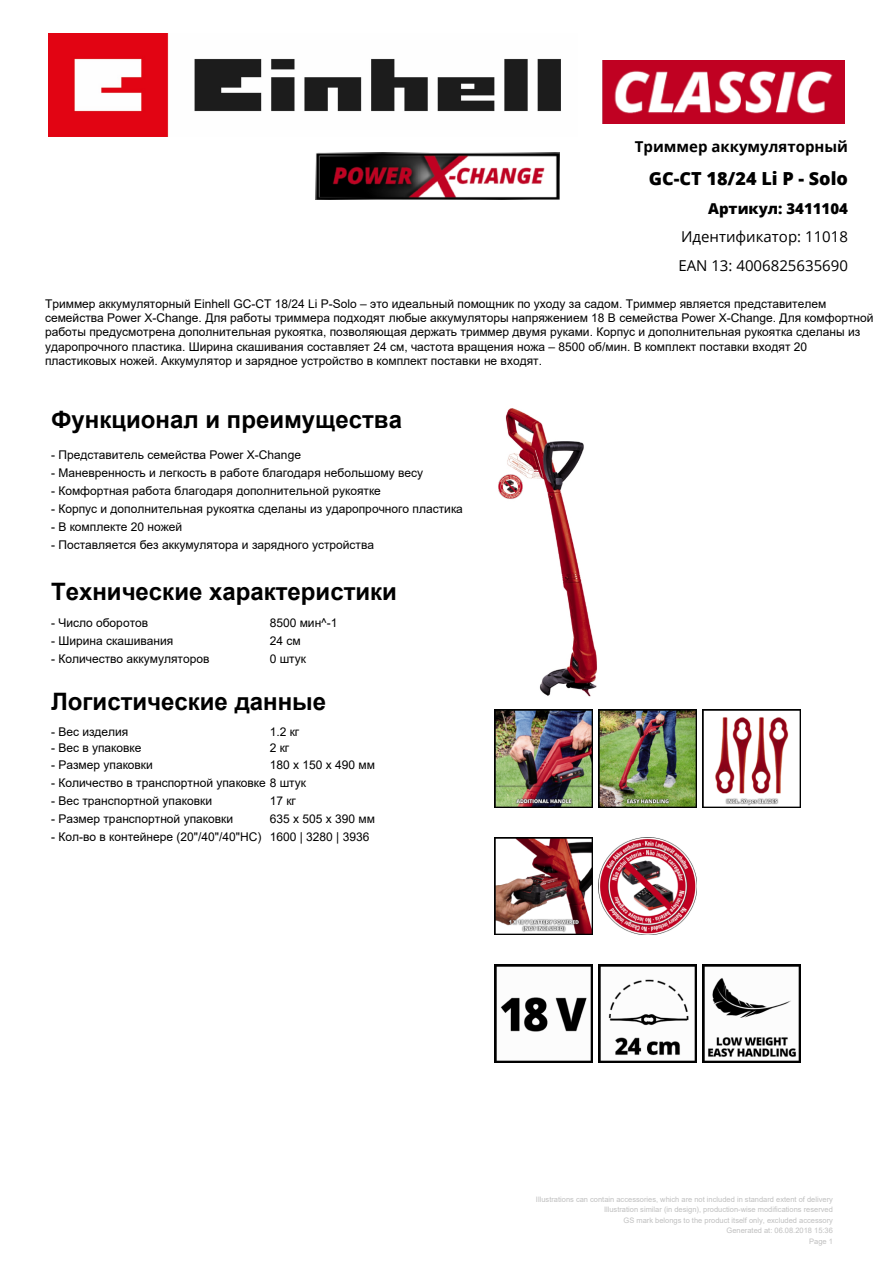
<style>
.page{position:relative;width:893px;height:1263px;background:#fff}
.page>*{position:absolute;margin:0;border:0;box-sizing:border-box;transform-origin:0 0}
.t1{font:700 24px "Arial";color:#000}
.t2{font:800 18px "Open Sans";color:#000}
.t3{font:15px/28.5px "Open Sans";color:#000}
.t4{font:700 15px "Open Sans";color:#000}
.t5{font:800 15px "Open Sans";color:#000}
.t6{font:12px/14.4px "Arial";color:#000}
.t7{font:7.5px/10.5px "Arial";color:#c0c0c0;text-align:right}
</style>
<div class="page">
<img style="left:602px;top:61px;width:242px;height:63px">
<img style="left:315px;top:152px;width:244px;height:48px">
<img style="left:498px;top:408px;width:100px;height:289px">
<img style="left:494px;top:710px;width:98px;height:97px">
<img style="left:598px;top:710px;width:98px;height:97px">
<img style="left:702px;top:710px;width:98px;height:97px">
<img style="left:494px;top:837px;width:98px;height:98px">
<img style="left:598px;top:837px;width:98px;height:98px">
<img style="left:494px;top:964px;width:98px;height:98px">
<img style="left:598px;top:964px;width:98px;height:98px">
<img style="left:702px;top:964px;width:98px;height:98px">
<img style="left:48px;top:33px;width:513px;height:104px">
<p class="t4" style="left:634px;top:136px;width:215px">Триммер аккумуляторный</p>
<h2 class="t2" style="left:648px;top:165px;width:201px">GC-CT 18/24 Li P - Solo</h2>
<p class="t5" style="left:708px;top:197px;width:141px">Артикул: 3411104</p>
<p class="t3" style="left:678px;top:222px;width:171px">Идентификатор: 11018<br>EAN 13: 4006825635690</p>
<p class="t6" style="left:45px;top:296px;width:830px">Триммер аккумуляторный Einhell GC-CT 18/24 Li P-Solo – это идеальный помощник по уходу за садом. Триммер является представителем семейства Power X-Change. Для работы триммера подходят любые аккумуляторы напряжением 18 В семейства Power X-Change. Для комфортной работы предусмотрена дополнительная рукоятка, позволяющая держать триммер двумя руками. Корпус и дополнительная рукоятка сделаны из ударопрочного пластика. Ширина скашивания составляет 24 см, частота вращения ножа – 8500 об/мин. В комплект поставки входят 20 пластиковых ножей. Аккумулятор и зарядное устройство в комплект поставки не входят.</p>
<h1 class="t1" style="left:51px;top:402px;width:352px">Функционал и преимущества</h1>
<p class="t6" style="left:51px;top:448px;width:251px">- Представитель семейства Power X-Change</p>
<p class="t6" style="left:51px;top:466px;width:374px">- Маневренность и легкость в работе благодаря небольшому весу</p>
<p class="t6" style="left:51px;top:484px;width:331px">- Комфортная работа благодаря дополнительной рукоятке</p>
<p class="t6" style="left:51px;top:502px;width:413px">- Корпус и дополнительная рукоятка сделаны из ударопрочного пластика</p>
<p class="t6" style="left:51px;top:520px;width:133px">- В комплекте 20 ножей</p>
<p class="t6" style="left:51px;top:538px;width:325px">- Поставляется без аккумулятора и зарядного устройства</p>
<h1 class="t1" style="left:51px;top:575px;width:347px">Технические характеристики</h1>
<p class="t6" style="left:51px;top:616px;width:99px">- Число оборотов</p>
<p class="t6" style="left:270px;top:616px;width:69px">8500 мин^-1</p>
<p class="t6" style="left:51px;top:634px;width:124px">- Ширина скашивания</p>
<p class="t6" style="left:270px;top:634px;width:32px">24 см</p>
<p class="t6" style="left:51px;top:652px;width:160px">- Количество аккумуляторов</p>
<p class="t6" style="left:270px;top:652px;width:38px">0 штук</p>
<h1 class="t1" style="left:51px;top:684px;width:276px">Логистические данные</h1>
<p class="t6" style="left:51px;top:724px;width:79px">- Вес изделия</p>
<p class="t6" style="left:270px;top:724px;width:31px">1.2 кг</p>
<p class="t6" style="left:51px;top:741px;width:92px">- Вес в упаковке</p>
<p class="t6" style="left:270px;top:741px;width:21px">2 кг</p>
<p class="t6" style="left:51px;top:775px;width:256px">- Количество в транспортной упаковке 8 штук</p>
<p class="t6" style="left:51px;top:793px;width:162px">- Вес транспортной упаковки</p>
<p class="t6" style="left:270px;top:793px;width:28px">17 кг</p>
<p class="t6" style="left:51px;top:811px;width:184px">- Размер транспортной упаковки</p>
<p class="t6" style="left:270px;top:811px;width:107px">635 x 505 x 390 мм</p>
<p class="t6" style="left:51px;top:829px;width:320px">- Кол-во в контейнере (20"/40"/40"HC) 1600 | 3280 | 3936</p>
<p class="t6" style="left:51px;top:757px;width:103px">- Размер упаковки</p>
<p class="t6" style="left:270px;top:757px;width:107px">180 x 150 x 490 мм</p>
<p class="t7" style="left:536px;top:1194px;width:298px">Illustrations can contain accessories, which are not included in standard extent of delivery Illustration similar (in design), production-wise modifications reserved<br>GS mark belongs to the product itself only, excluded accessory<br>Generated at: 06.08.2018 15:36<br>Page 1</p>
</div>
